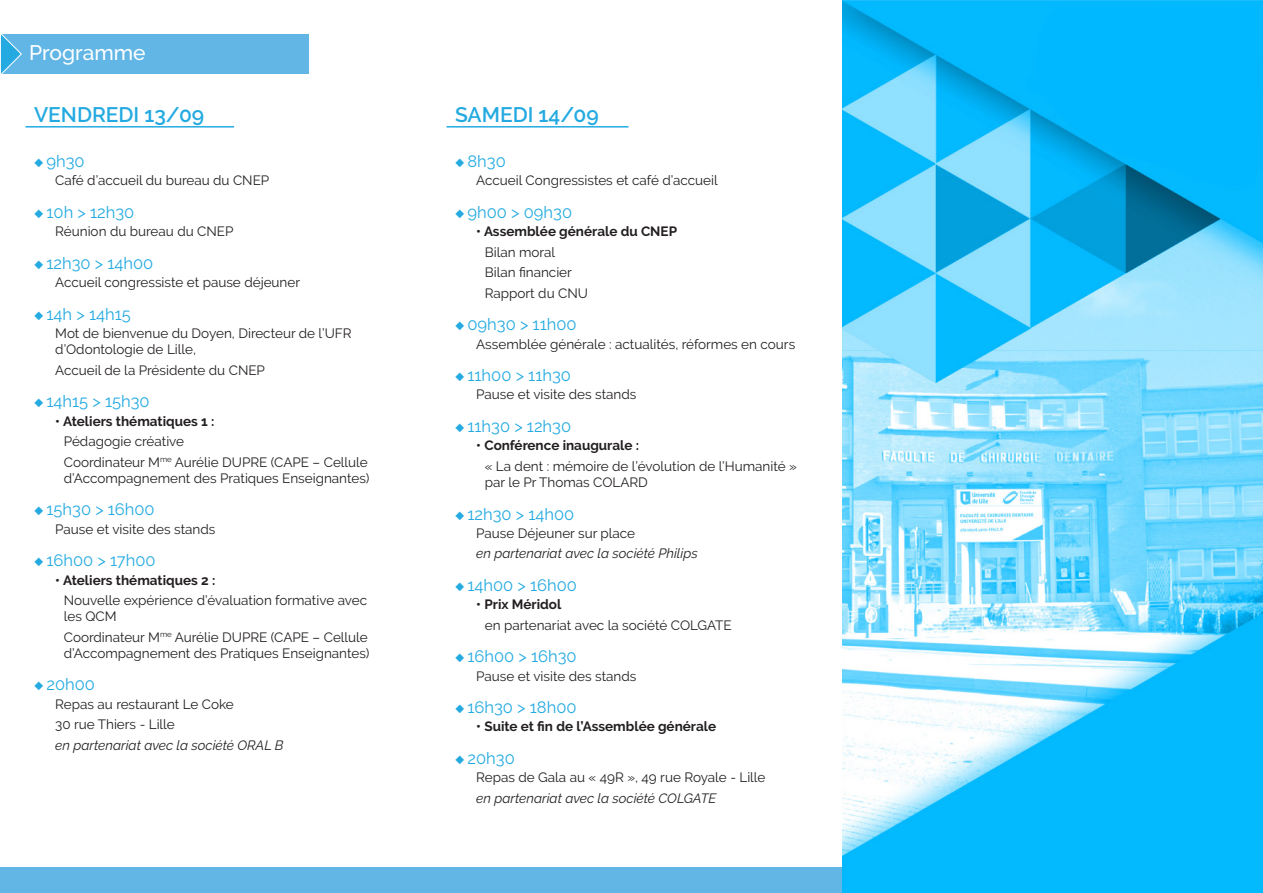
<style>
.page{position:relative;width:1263px;height:893px;background:#fff}
.page>*{position:absolute;margin:0;border:0;box-sizing:border-box;transform-origin:0 0}
.Texte{font:600 21px "Raleway";color:#24aae1}
.t1{font:500 21px "Raleway";color:#fff}
.heure{font:16.5px "Raleway";color:#24aae1}
.Texte-2{font:13.5px/16.2px "Raleway";color:#231f20}
.Texte-3{font:700 13.5px "Raleway";color:#231f20}
.Texte-4{font:italic 13.5px "Raleway";color:#231f20}
</style>
<div class="page">
<div style="left:1px;top:34px;width:308px;height:40px;background:#61b6e6"></div>
<div style="left:0;top:867px;width:1263px;height:26px;background:#61b6e6"></div>
<svg style="left:0;top:34px;width:22px;height:40px"></svg>
<hr style="left:26px;top:126px;width:208px;height:2px;background:#24aae1">
<hr style="left:446px;top:126px;width:182px;height:2px;background:#24aae1">
<img style="left:842px;top:0;width:421px;height:893px">
<p class="t1" style="left:29px;top:41px;width:118px">Programme</p>
<p class="Texte" style="left:34px;top:102px;width:172px">VENDREDI 13/09</p>
<p class="heure" style="left:34px;top:152px;width:52px">◆ 9h30</p>
<p class="Texte-2" style="left:55px;top:173px;width:216px">Café d’accueil du bureau du CNEP</p>
<p class="heure" style="left:34px;top:203px;width:102px">◆ 10h &gt; 12h30</p>
<p class="Texte-2" style="left:55px;top:223px;width:180px">Réunion du bureau du CNEP</p>
<p class="heure" style="left:34px;top:253px;width:121px">◆ 12h30 &gt; 14h00</p>
<p class="Texte-2" style="left:55px;top:274px;width:246px">Accueil congressiste et pause déjeuner</p>
<p class="heure" style="left:34px;top:304px;width:98px">◆ 14h &gt; 14h15</p>
<p class="Texte-2" style="left:55px;top:325px;width:298px">Mot de bienvenue du Doyen, Directeur de l’UFR d’Odontologie de Lille,</p>
<p class="Texte-2" style="left:55px;top:362px;width:211px">Accueil de la Présidente du CNEP</p>
<p class="heure" style="left:34px;top:392px;width:117px">◆ 14h15 &gt; 15h30</p>
<p class="Texte-3" style="left:55px;top:413px;width:161px">• Ateliers thématiques 1 :</p>
<p class="Texte-2" style="left:64px;top:433px;width:122px">Pédagogie créative</p>
<p class="Texte-2" style="left:64px;top:454px;width:307px">Coordinateur M<sup>me</sup> Aurélie DUPRE (CAPE – Cellule d’Accompagnement des Pratiques Enseignantes)</p>
<p class="heure" style="left:34px;top:500px;width:122px">◆ 15h30 &gt; 16h00</p>
<p class="Texte-2" style="left:55px;top:521px;width:162px">Pause et visite des stands</p>
<p class="heure" style="left:34px;top:551px;width:123px">◆ 16h00 &gt; 17h00</p>
<p class="Texte-3" style="left:55px;top:572px;width:162px">• Ateliers thématiques 2 :</p>
<p class="Texte-2" style="left:64px;top:592px;width:305px">Nouvelle expérience d’évaluation formative avec les QCM</p>
<p class="Texte-2" style="left:64px;top:629px;width:307px">Coordinateur M<sup>me</sup> Aurélie DUPRE (CAPE – Cellule d’Accompagnement des Pratiques Enseignantes)</p>
<p class="heure" style="left:34px;top:675px;width:63px">◆ 20h00</p>
<p class="Texte-2" style="left:55px;top:696px;width:180px">Repas au restaurant Le Coke</p>
<p class="Texte-2" style="left:55px;top:716px;width:121px">30 rue Thiers - Lille</p>
<p class="Texte-4" style="left:55px;top:737px;width:230px">en partenariat avec la société ORAL B</p>
<p class="Texte" style="left:455px;top:102px;width:145px">SAMEDI 14/09</p>
<p class="heure" style="left:455px;top:152px;width:52px">◆ 8h30</p>
<p class="Texte-2" style="left:476px;top:173px;width:243px">Accueil Congressistes et café d’accueil</p>
<p class="heure" style="left:455px;top:203px;width:119px">◆ 9h00 &gt; 09h30</p>
<p class="Texte-3" style="left:476px;top:224px;width:202px">• Assemblée générale du CNEP</p>
<p class="Texte-2" style="left:485px;top:244px;width:72px">Bilan moral</p>
<p class="Texte-2" style="left:485px;top:264px;width:89px">Bilan financier</p>
<p class="Texte-2" style="left:485px;top:285px;width:105px">Rapport du CNU</p>
<p class="heure" style="left:455px;top:315px;width:123px">◆ 09h30 &gt; 11h00</p>
<p class="Texte-2" style="left:476px;top:336px;width:320px">Assemblée générale : actualités, réformes en cours</p>
<p class="heure" style="left:455px;top:366px;width:117px">◆ 11h00 &gt; 11h30</p>
<p class="Texte-2" style="left:476px;top:387px;width:162px">Pause et visite des stands</p>
<p class="heure" style="left:455px;top:417px;width:118px">◆ 11h30 &gt; 12h30</p>
<p class="Texte-3" style="left:476px;top:438px;width:164px">• Conférence inaugurale :</p>
<p class="Texte-2" style="left:485px;top:458px;width:314px">« La dent : mémoire de l’évolution de l’Humanité » par le Pr Thomas COLARD</p>
<p class="heure" style="left:455px;top:504px;width:121px">◆ 12h30 &gt; 14h00</p>
<p class="Texte-2" style="left:476px;top:525px;width:160px">Pause Déjeuner sur place</p>
<p class="Texte-4" style="left:476px;top:546px;width:223px">en partenariat avec la société Philips</p>
<p class="heure" style="left:455px;top:575px;width:124px">◆ 14h00 &gt; 16h00</p>
<p class="Texte-3" style="left:476px;top:597px;width:87px">• Prix Méridol</p>
<p class="Texte-2" style="left:485px;top:617px;width:248px">en partenariat avec la société COLGATE</p>
<p class="heure" style="left:455px;top:647px;width:123px">◆ 16h00 &gt; 16h30</p>
<p class="Texte-2" style="left:476px;top:668px;width:162px">Pause et visite des stands</p>
<p class="heure" style="left:455px;top:698px;width:123px">◆ 16h30 &gt; 18h00</p>
<p class="Texte-3" style="left:476px;top:719px;width:241px">• Suite et fin de l’Assemblée générale</p>
<p class="heure" style="left:455px;top:749px;width:61px">◆ 20h30</p>
<p class="Texte-2" style="left:476px;top:769px;width:291px">Repas de Gala au « 49R », 49 rue Royale - Lille</p>
<p class="Texte-4" style="left:476px;top:790px;width:242px">en partenariat avec la société COLGATE</p>
</div>
